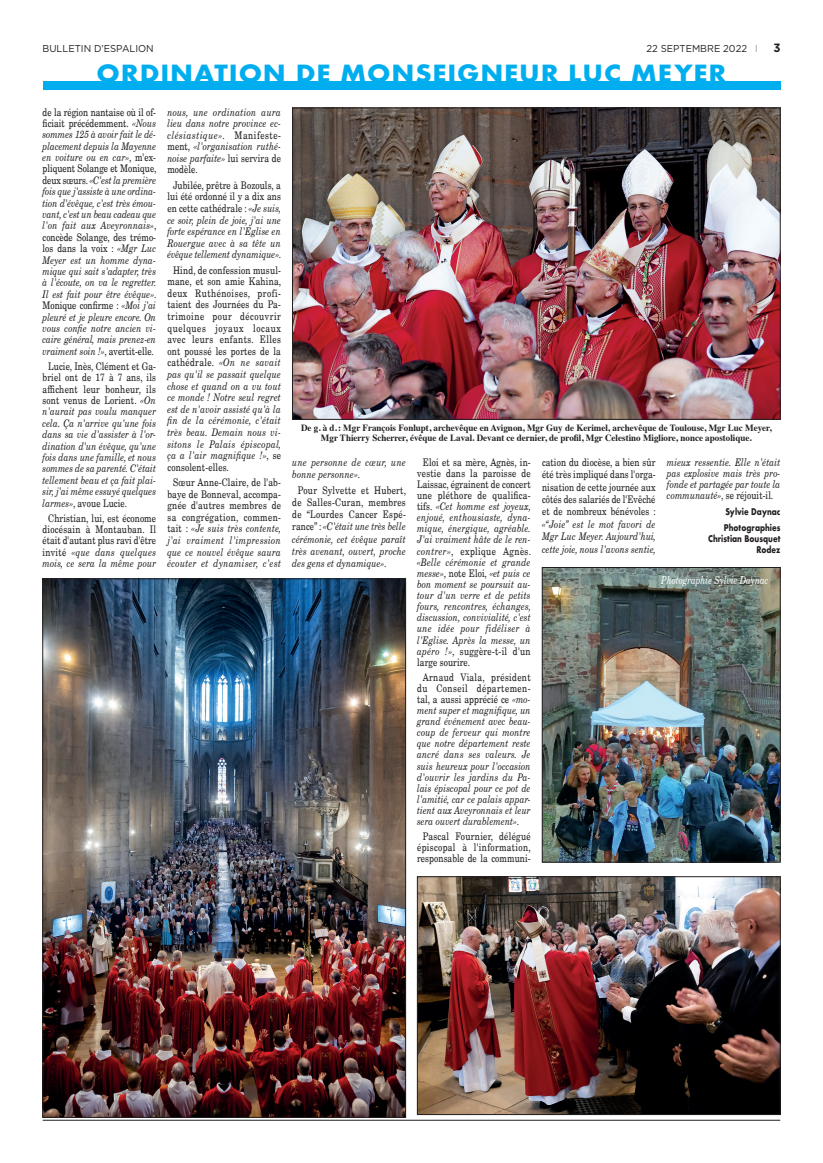
<style>
.page{position:relative;width:823px;height:1163px;background:#fff}
.page>*{position:absolute;margin:0;border:0;box-sizing:border-box;transform-origin:0 0}
.t1{font:26px "Futura Bold DTC";letter-spacing:.03em;color:#00aeef;scale:1.1 1}
.t2{font:700 12px "Gotham";color:#231f20;scale:.95 1}
.t3{font:italic 11px "New Century Schlbk LT Pro";color:#fff;scale:.75 1}
.t4{font:italic 10.5px/11.1px "New Century Schlbk LT Pro";letter-spacing:.01em;color:#231f20;text-align:justify;scale:.8 1}
.t5{font:10.5px/11.6px "New Century Schlbk LT Pro";letter-spacing:.02em;color:#231f20;text-align:center;scale:.8 1}
.t6{font:italic 10.5px/12.2px "New Century Schlbk LT Pro";letter-spacing:.035em;color:#231f20;scale:.8 1}
.t7{font:10px "Gotham";color:#231f20;scale:.95 1}
.t8{font:700 9.5px/10.5px "Times";color:#231f20;text-align:center;scale:.95 1}
.t9{font:700 9px/16.3px "Futura";color:#231f20;scale:.8 1}
.s1{font-weight:200}
.s2{font-style:normal}
.s3{font-style:italic}
</style>
<div class="page">
<div style="left:43px;top:81px;width:737px;height:9px;background:#00aeef"></div>
<img style="left:294px;top:110px;width:484px;height:307px">
<div style="left:292px;top:108px;width:488px;height:311px;border:1px solid #231f20"></div>
<img style="left:419px;top:878px;width:359px;height:234px">
<div style="left:417px;top:876px;width:363px;height:238px;border:1px solid #231f20"></div>
<img style="left:543px;top:569px;width:235px;height:291px">
<div style="left:541px;top:567px;width:239px;height:295px;border:1px solid #231f20"></div>
<img style="left:45px;top:580px;width:358px;height:535px">
<hr style="left:43px;top:1119px;width:736px;height:1px;background:#231f20">
<p class="t7" style="left:43px;top:42px;width:118px">BULLETIN D’ESPALION</p>
<p class="t7" style="left:646px;top:42px;width:118px">22 SEPTEMBRE 2022 <span class="s1">I</span></p>
<h1 class="t1" style="left:97px;top:58px;width:573px">ORDINATION DE MONSEIGNEUR LUC MEYER</h1>
<p class="t2" style="left:772px;top:40px;width:9px">3</p>
<p class="t4" style="left:43px;top:106px;width:144px;line-height:11.4px"><span class="s2">de la région nantaise où il of&shy;ficiait précédemment.</span> «Nous sommes 125 à avoir fait le dé&shy;placement depuis la Mayenne en voiture ou en car»<span class="s2">, m'ex&shy;pliquent Solange et Monique, deux sœurs.</span> «C'est la première fois que j'assiste à une ordina&shy;tion d'évêque, c'est très émou&shy;vant, c'est un beau cadeau que l'on fait aux Aveyronnais»<span class="s2">, concède Solange, des trémo&shy;los dans la voix :</span> «Mgr Luc Meyer est un homme dyna&shy;mique qui sait s'adapter, très à l'écoute, on va le regretter.<br>Il est fait pour être évêque»<span class="s2">.<br>Monique confirme :</span> «Moi j'ai pleuré et je pleure encore. On vous confie notre ancien vi&shy;caire général, mais prenez-en vraiment soin !»<span class="s2">, avertit-elle.</span></p>
<p class="t4" style="left:43px;top:360px;width:143px;line-height:11.4px;text-indent:6px"><span class="s2">Lucie, Inès, Clément et Ga&shy;briel ont de 17 à 7 ans, ils affichent leur bonheur, ils sont venus de Lorient.</span> «On n'aurait pas voulu manquer cela. Ça n'arrive qu'une fois dans sa vie d'assister à l'or&shy;dination d'un évêque, qu'une fois dans une famille, et nous sommes de sa parenté. C'était tellement beau et ça fait plai&shy;sir, j'ai même essuyé quelques larmes»<span class="s2">, avoue Lucie.</span></p>
<p class="t5" style="left:43px;top:512px;width:143px">Christian, lui, est économe diocésain à Montauban. Il était d'autant plus ravi d'être invité <span class="s3">«que dans quelques mois, ce sera la même pour</span></p>
<p class="t4" style="left:167px;top:106px;width:143px;line-height:11.6px">nous, une ordination aura lieu dans notre province ec&shy;clésiastique»<span class="s2">. Manifeste&shy;ment,</span> «l'organisation ruthé&shy;noise parfaite» <span class="s2">lui servira de modèle.</span></p>
<p class="t4" style="left:167px;top:179px;width:144px;line-height:11.6px;text-align:center"><span class="s2">Jubilée, prêtre à Bozouls, a lui été ordonné il y a dix ans en cette cathédrale :</span> «Je suis, ce soir, plein de joie, j'ai une forte espérance en l'Eglise en<br>Rouergue avec à sa tête un évêque tellement dynamique»<span class="s2">.</span></p>
<p class="t5" style="left:167px;top:264px;width:144px;text-align:justify;text-indent:6px">Hind, de confession musul&shy;mane, et son amie Kahina, deux Ruthénoises, profi&shy;taient des Journées du Pa&shy;trimoine pour découvrir quelques joyaux locaux avec leurs enfants. Elles ont poussé les portes de la cathédrale. <span class="s3">«On ne savait pas qu'il se passait quelque chose et quand on a vu tout ce monde ! Notre seul regret est de n'avoir assisté qu'à la fin de la cérémonie, c'était très beau. Demain nous vi&shy;sitons le Palais épiscopal, ça a l'air magnifique !»</span>, se consolent-elles.</p>
<p class="t5" style="left:167px;top:476px;width:144px">Sœur Anne-Claire, de l'ab&shy;baye de Bonneval, accompa&shy;gnée d'autres membres de sa congrégation, commen&shy;tait : <span class="s3">«Je suis très contente, j'ai vraiment l'impression que ce nouvel évêque saura écouter et dynamiser, c'est</span></p>
<p class="t8" style="left:301px;top:421px;width:496px">De g. à d.: Mgr François Fonlupt, archevêque en Avignon, Mgr Guy de Kerimel, archevêque de Toulouse, Mgr Luc Meyer,<br>Mgr Thierry Scherrer, évêque de Laval. Devant ce dernier, de profil, Mgr Celestino Migliore, nonce apostolique.</p>
<p class="t6" style="left:292px;top:455px;width:143px">une personne de cœur, une bonne personne»<span class="s2">.</span></p>
<p class="t4" style="left:292px;top:483px;width:144px;line-height:12.2px;text-indent:6px"><span class="s2">Pour Sylvette et Hubert, de Salles-Curan, membres de “Lourdes Cancer Espé&shy;rance” :</span> «C'était une très belle cérémonie, cet évêque paraît très avenant, ouvert, proche des gens et dynamique»<span class="s2">.</span></p>
<p class="t4" style="left:417px;top:456px;width:144px;text-indent:6px"><span class="s2">Eloi et sa mère, Agnès, in&shy;vestie dans la paroisse de Laissac, égrainent de concert une pléthore de qualifica&shy;tifs.</span> «Cet homme est joyeux, enjoué, enthousiaste, dyna&shy;mique, énergique, agréable.<br>J'ai vraiment hâte de le ren&shy;contrer»<span class="s2">, explique Agnès. </span>«Belle cérémonie et grande messe»<span class="s2">, note Eloi,</span> «et puis ce bon moment se poursuit au&shy;tour d'un verre et de petits fours, rencontres, échanges, discussion, convivialité, c'est une idée pour fidéliser à l'Eglise. Après la messe, un apéro !»<span class="s2">, suggère-t-il d'un large sourire.</span></p>
<p class="t4" style="left:417px;top:671px;width:143px;text-indent:6px"><span class="s2">Arnaud Viala, président du Conseil départemen&shy;tal, a aussi apprécié ce</span> «mo&shy;ment super et magnifique, un grand événement avec beau&shy;coup de ferveur qui montre que notre département reste ancré dans ses valeurs. Je suis heureux pour l'occasion d'ouvrir les jardins du Pa&shy;lais épiscopal pour ce pot de l'amitié, car ce palais appar&shy;tient aux Aveyronnais et leur sera ouvert durablement»<span class="s2">.</span></p>
<p class="t5" style="left:417px;top:830px;width:144px;line-height:11.1px">Pascal Fournier, délégué épiscopal à l'information, responsable de la communi-</p>
<p class="t5" style="left:541px;top:455px;width:144px;line-height:12.4px;text-align:justify">cation du diocèse, a bien sûr été très impliqué dans l'orga&shy;nisation de cette journée aux côtés des salariés de l'Evêché et de nombreux bénévoles :</p>
<p class="t4" style="left:541px;top:517px;width:144px;line-height:12.4px">«“Joie” est le mot favori de Mgr Luc Meyer. Aujourd'hui, cette joie, nous l'avons sentie,</p>
<p class="t4" style="left:666px;top:456px;width:143px">mieux ressentie. Elle n'était pas explosive mais très pro&shy;fonde et partagée par toute la communauté»<span class="s2">, se réjouit-il.</span></p>
<p class="t9" style="left:723px;top:503px;width:72px">Sylvie Daynac<br>Photographies</p>
<p class="t9" style="left:707px;top:533px;width:92px;line-height:10.6px;text-align:right">Christian Bousquet<br>Rodez</p>
<p class="t3" style="left:661px;top:573px;width:144px">Photographie Sylvie Daynac</p>
</div>
